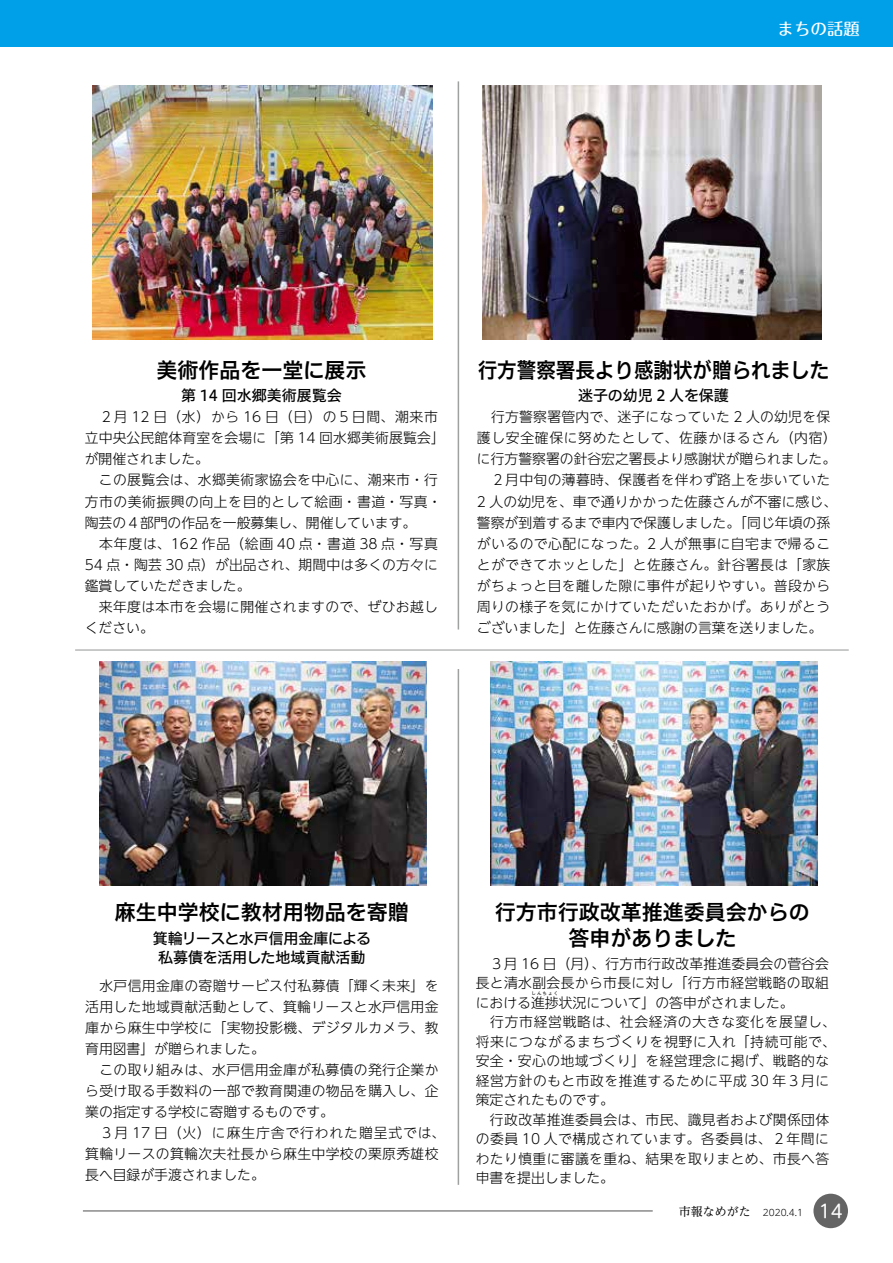
<style>
.page{position:relative;width:893px;height:1263px;background:#fff}
.page>*{position:absolute;margin:0;border:0;box-sizing:border-box;transform-origin:0 0}
.t1{font:21px/25.5px "Hiragino UD Sans F Std W6";color:#000;text-align:center}
.t2{font:21px "Hiragino UD Sans F Std W6";color:#000;scale:.93 1}
.t3{font:500 16.5px "Maru Fo Pro";color:#fff}
.t4{font:15px/19.5px "Hiragino UD Sans F Std W5";color:#000;text-align:center}
.t5{font:300 13.8px/21px "UD Shin Go NT Pro";letter-spacing:.025em;color:#000}
.t6{font:300 9px "UD Shin M Go Pro";color:#000}
.t7{font:300 4.5px "UD Shin Go NT Pro";letter-spacing:.23em;color:#000}
.s1{font-family:"UD Reimin Pro";font-weight:400;font-size:12px}
.s2{font-weight:400;font-size:18px;color:#fff}
</style>
<div class="page">
<div style="left:813px;top:1194px;width:35px;height:34px;background:#656464;border-radius:50%"></div>
<hr style="left:83px;top:1210px;width:570px;height:1px;background:#656464">
<div style="left:0;top:0;width:893px;height:46px;background:#00a0e9"></div>
<div style="left:32px;top:424px;width:21px;height:22px;border:1px solid #fff;border-radius:50%"></div>
<div style="left:32px;top:764px;width:21px;height:22px;border:1px solid #fff;border-radius:50%"></div>
<hr style="left:75px;top:649px;width:774px;height:2px;background:#9fa0a0">
<hr style="left:458px;top:669px;width:1px;height:516px;background:#9fa0a0">
<hr style="left:458px;top:81px;width:1px;height:548px;background:#9fa0a0">
<img style="left:100px;top:662px;width:326px;height:224px">
<img style="left:93px;top:85px;width:339px;height:255px">
<img style="left:482px;top:85px;width:340px;height:255px">
<img style="left:491px;top:662px;width:326px;height:224px">
<p class="t3" style="left:777px;top:16px;width:84px">まちの話題</p>
<h1 class="t1" style="left:156px;top:356px;width:211px">美術作品を一堂に展示</h1>
<p class="t4" style="left:181px;top:384px;width:162px">第 14 回水郷美術展覧会</p>
<p class="t5" style="left:85px;top:406px;width:362px">　２月 12 日（水）から 16 日（日）の５日間、潮来市立中央公民館体育室を会場に「第 14 回水郷美術展覧会」が開催されました。<br>　この展覧会は、水郷美術家協会を中心に、潮来市・行方市の美術振興の向上を目的として絵画・書道・写真・陶芸の４部門の作品を一般募集し、開催しています。<br>　本年度は、162 作品（絵画 40 点・書道 38 点・写真<br>54 点・陶芸 30 点）が出品され、期間中は多くの方々に鑑賞していただきました。<br>　来年度は本市を会場に開催されますので、ぜひお越しください。</p>
<h1 class="t2" style="left:478px;top:354px;width:380px">行方警察署長より感謝状が贈られました</h1>
<p class="t4" style="left:578px;top:384px;width:152px">迷子の幼児 2 人を保護</p>
<p class="t5" style="left:477px;top:406px;width:362px">　行方警察署管内で、迷子になっていた 2 人の幼児を保護し安全確保に努めたとして、佐藤かほるさん（内宿）に行方警察署の針谷宏之署長より感謝状が贈られました。　２月中旬の薄暮時、保護者を伴わず路上を歩いていた<br>2 人の幼児を、車で通りかかった佐藤さんが不審に感じ、警察が到着するまで車内で保護しました。「同じ年頃の孫がいるので心配になった。2 人が無事に自宅まで帰ることができてホッとした」と佐藤さん。針谷署長は「家族がちょっと目を離した隙に事件が起りやすい。普段から周りの様子を気にかけていただいたおかげ。ありがとうございました」と佐藤さんに感謝の言葉を送りました。</p>
<h1 class="t1" style="left:115px;top:898px;width:295px">麻生中学校に教材用物品を寄贈</h1>
<p class="t4" style="left:153px;top:927px;width:220px">箕輪リースと水戸信用金庫による私募債を活用した地域貢献活動</p>
<p class="t5" style="left:85px;top:975px;width:362px">　水戸信用金庫の寄贈サービス付私募債｢輝く未来｣を活用した地域貢献活動として、箕輪リースと水戸信用金庫から麻生中学校に｢実物投影機、デジタルカメラ、教育用図書｣が贈られました。<br>　この取り組みは、水戸信用金庫が私募債の発行企業から受け取る手数料の一部で教育関連の物品を購入し、企業の指定する学校に寄贈するものです。<br>　３月 17 日（火）に麻生庁舎で行われた贈呈式では、箕輪リースの箕輪次夫社長から麻生中学校の栗原秀雄校長へ目録が手渡されました。</p>
<h1 class="t1" style="left:495px;top:898px;width:317px">行方市行政改革推進委員会からの答申がありました</h1>
<p class="t5" style="left:476px;top:953px;width:355px;line-height:19.5px;text-align:justify">　３月 16 日（月）、行方市行政改革推進委員会の菅谷会長と清水副会長から市長に対し「行方市経営戦略の取組における進捗状況について」の答申がされました。</p>
<p class="t7" style="left:532px;top:989px;width:28px">しんちょく</p>
<p class="t5" style="left:476px;top:1012px;width:362px;line-height:19.5px">　行方市経営戦略は、社会経済の大きな変化を展望し、将来につながるまちづくりを視野に入れ「持続可能で、安全・安心の地域づくり」を経営理念に掲げ、戦略的な経営方針のもと市政を推進するために平成 30 年３月に策定されたものです。<br>　行政改革推進委員会は、市民、識見者および関係団体の委員 10 人で構成されています。各委員は、２年間にわたり慎重に審議を重ね、結果を取りまとめ、市長へ答申書を提出しました。</p>
<p class="t6" style="left:679px;top:1205px;width:165px"><span class="s1">市報なめがた</span> 2020.4.1 <span class="s2">14</span></p>
</div>
